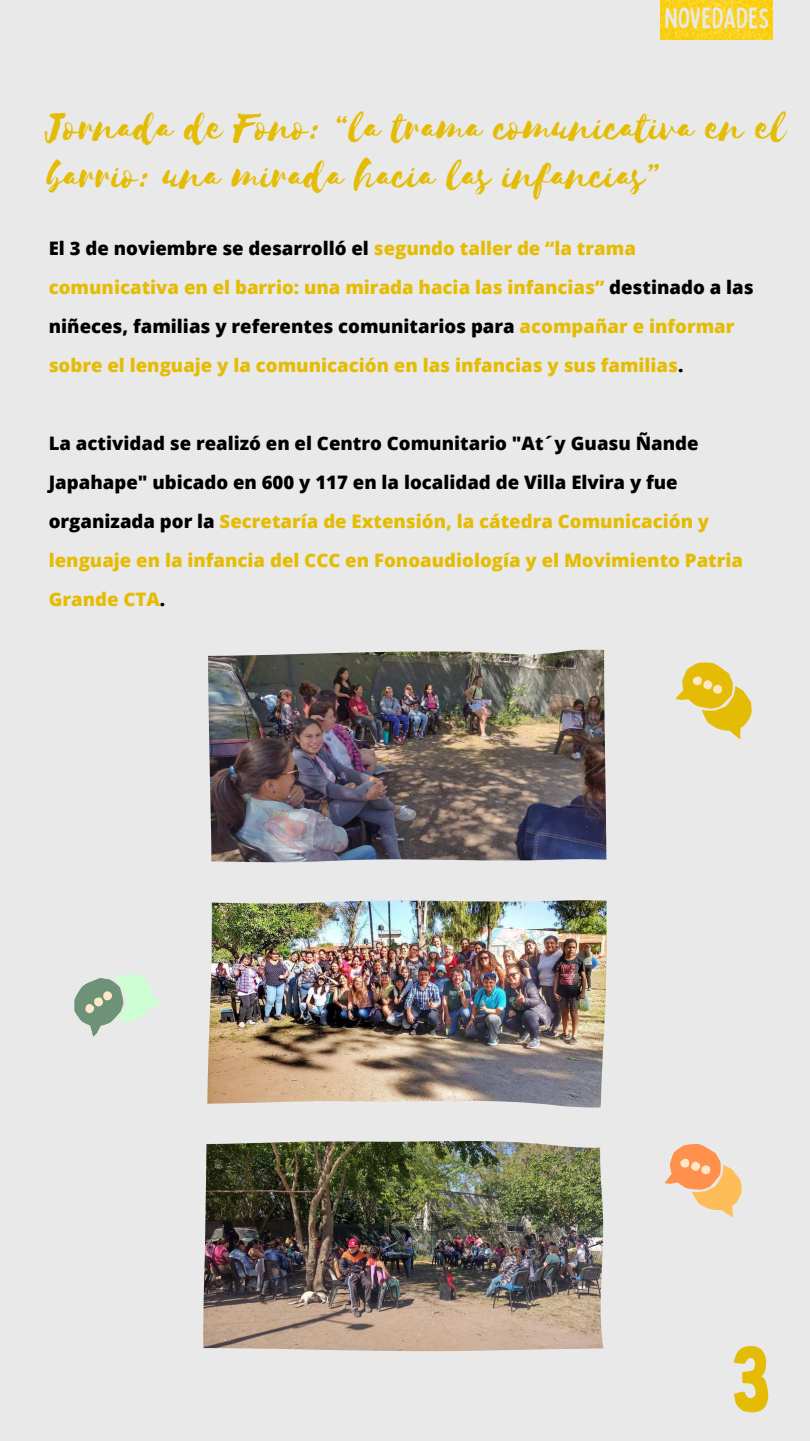
<style>
.page{position:relative;width:810px;height:1441px;background:#fff}
.page>*{position:absolute;margin:0;border:0;box-sizing:border-box;transform-origin:0 0}
.t1{font:90px "Bobby Jones";color:#e5bc05}
.t2{font:46.7px/48px "Selima";color:#e5bc05}
.t3{font:condensed 29.1px "Bobby Jones Soft";color:#e9e9e9}
.t4{font:800 18.6px/39px "Open Sans";color:#000}
.t5{font:800 18.6px/39px "Open Sans";color:#e5bc05}
.s1{color:#000}
.s2{color:#e5bc05}
</style>
<div class="page">
<div style="left:0;top:0;width:810px;height:1440px;background:#e9e9e9"></div>
<img style="left:661px;top:0;width:112px;height:40px">
<img style="left:208px;top:649px;width:398px;height:213px">
<img style="left:207px;top:900px;width:399px;height:207px">
<img style="left:203px;top:1141px;width:400px;height:210px">
<svg style="left:665px;top:1144px;width:77px;height:73px"></svg>
<svg style="left:74px;top:974px;width:88px;height:62px"></svg>
<svg style="left:675px;top:662px;width:77px;height:77px"></svg>
<h3 class="t3" style="left:665px;top:-1px;width:107px">NOVEDADES</h3>
<h2 class="t2" style="left:47px;top:104px;width:741px">Jornada de Fono: “la trama comunicativa en el barrio: una mirada hacia las infancias”</h2>
<p class="t5" style="left:49px;top:228px;width:706px"><span class="s1">El 3 de noviembre se desarrolló el</span> segundo taller de “la trama comunicativa en el barrio: una mirada hacia las infancias” <span class="s1">destinado a las niñeces, familias y referentes comunitarios para</span> acompañar e informar sobre el lenguaje y la comunicación en las infancias y sus familias<span class="s1">.</span></p>
<p class="t4" style="left:49px;top:423px;width:696px">La actividad se realizó en el Centro Comunitario "At´y Guasu Ñande Japahape" ubicado en 600 y 117 en la localidad de Villa Elvira y fue organizada por la <span class="s2">Secretaría de Extensión, la cátedra Comunicación y lenguaje en la infancia del CCC en Fonoaudiología y el Movimiento Patria Grande CTA</span>.</p>
<h1 class="t1" style="left:730px;top:1322px;width:43px">3</h1>
</div>
